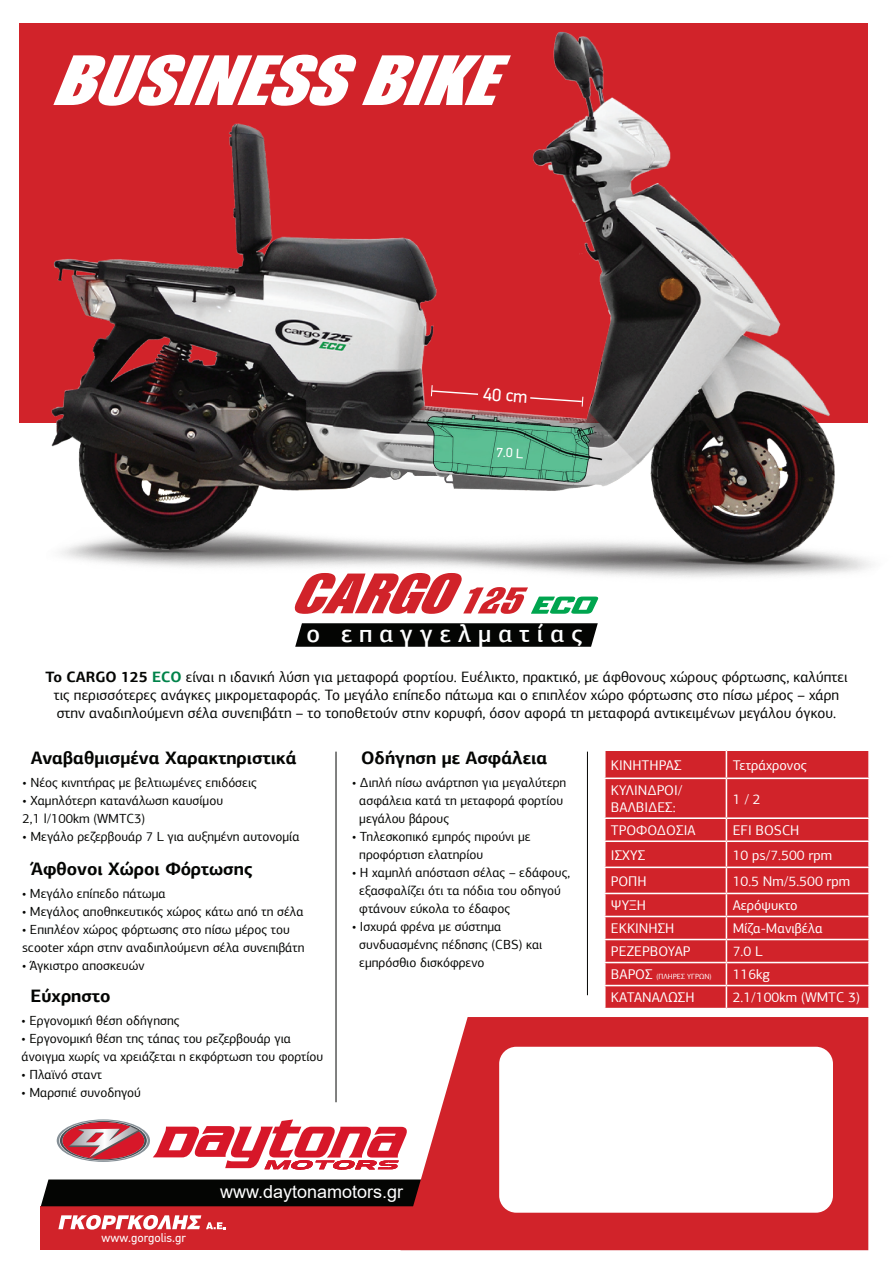
<style>
.page{position:relative;width:893px;height:1263px;background:#fff}
.page>*{position:absolute;margin:0;border:0;box-sizing:border-box;transform-origin:0 0}
.t1{font:italic 900 66px "PF Fusion Sans Pro";color:#fff;scale:1.25 1}
.t2{font:500 24.9px "PF Agora Sans Pro";letter-spacing:.28em;color:#fff}
.t3{font:18.15px "PF Din Display Pro";color:#fff}
.t4{font:700 18px "PF Agora Sans Pro";color:#040503}
.t5{font:18px "Arial";color:#fff}
.t6{font:15px/18px "PF Agora Sans Pro";color:#040503;text-align:center}
.t7{font:14.1px/16.8px "PF Agora Sans Pro";color:#fff}
.t8{font:13.5px "PF Din Display Pro";color:#fff}
.t9{font:13.2px/18px "PF Agora Sans Pro";color:#040503}
.t10{font:12.45px "PF Din Text Pro";color:#fff}
.t11{font:7.5px "PF Agora Sans Pro";color:#fff}
.s1{font-weight:700}
.s2{font-weight:700;color:#01834a}
.s3{font-size:14.1px}
</style>
<div class="page">
<div style="left:41px;top:1206px;width:827px;height:44px;background:#d1232a"></div>
<svg style="left:58px;top:1215px;width:167px;height:14px"></svg>
<div style="left:41px;top:1179px;width:359px;height:27px;background:#040503"></div>
<svg style="left:57px;top:1119px;width:343px;height:51px"></svg>
<div style="left:19px;top:23px;width:848px;height:400px;background:#d1232a"></div>
<img style="left:51px;top:23px;width:820px;height:576px">
<svg style="left:394px;top:384px;width:190px;height:112px"></svg>
<div style="left:605px;top:751px;width:263px;height:257px;background:#d1232a"></div>
<svg style="left:726px;top:751px;width:1px;height:26px"></svg>
<hr style="left:604px;top:777px;width:122px;height:2px;background:#fff">
<hr style="left:726px;top:777px;width:144px;height:2px;background:#fff">
<hr style="left:726px;top:779px;width:1px;height:38px;background:#fff">
<hr style="left:604px;top:817px;width:122px;height:2px;background:#fff">
<hr style="left:726px;top:817px;width:144px;height:2px;background:#fff">
<hr style="left:604px;top:840px;width:122px;height:2px;background:#fff">
<hr style="left:726px;top:840px;width:144px;height:2px;background:#fff">
<hr style="left:604px;top:866px;width:122px;height:2px;background:#fff">
<hr style="left:726px;top:866px;width:144px;height:2px;background:#fff">
<hr style="left:604px;top:893px;width:122px;height:1px;background:#fff">
<hr style="left:726px;top:893px;width:144px;height:1px;background:#fff">
<hr style="left:604px;top:916px;width:122px;height:1px;background:#fff">
<hr style="left:726px;top:916px;width:144px;height:1px;background:#fff">
<hr style="left:604px;top:939px;width:122px;height:1px;background:#fff">
<hr style="left:726px;top:939px;width:144px;height:1px;background:#fff">
<hr style="left:604px;top:962px;width:122px;height:1px;background:#fff">
<hr style="left:726px;top:962px;width:144px;height:1px;background:#fff">
<svg style="left:726px;top:819px;width:1px;height:189px"></svg>
<hr style="left:604px;top:985px;width:122px;height:1px;background:#fff">
<hr style="left:726px;top:985px;width:144px;height:1px;background:#fff">
<hr style="left:336px;top:752px;width:1px;height:350px;background:#040503">
<hr style="left:587px;top:752px;width:1px;height:243px;background:#040503">
<svg style="left:400px;top:1017px;width:468px;height:196px;fill:#d1232a"></svg>
<div style="left:499px;top:1047px;width:334px;height:166px;background:#fff;border-radius:17px"></div>
<svg style="left:295px;top:623px;width:303px;height:24px"></svg>
<svg style="left:292px;top:573px;width:306px;height:41px"></svg>
<div style="left:580px;top:254px;width:6px;height:10px;background:#d1232a"></div>
<h1 class="t1" style="left:50px;top:37px;width:385px">BUSINESSBIKE</h1>
<h3 class="t3" style="left:484px;top:383px;width:46px;rotate:4deg">40 cm</h3>
<p class="t8" style="left:497px;top:444px;width:28px;rotate:3deg">7.0 L</p>
<h2 class="t2" style="left:306px;top:618px;width:278px">ο επαγγελματίας</h2>
<p class="t6" style="left:45px;top:668px;width:804px"><span class="s1">Το CARGO 125</span> <span class="s2">ECO</span> είναι η ιδανική λύση για μεταφορά φορτίου. Ευέλικτο, πρακτικό, με άφθονους χώρους φόρτωσης, καλύπτει τις περισσότερες ανάγκες μικρομεταφοράς. Το μεγάλο επίπεδο πάτωμα και ο επιπλέον χώρο φόρτωσης στο πίσω μέρος – χάρη στην αναδιπλούμενη σέλα συνεπιβάτη – το τοποθετούν στην κορυφή, όσον αφορά τη μεταφορά αντικειμένων μεγάλου όγκου.</p>
<h3 class="t4" style="left:31px;top:747px;width:267px">Αναβαθμισμένα Χαρακτηριστικά</h3>
<p class="t9" style="left:23px;top:774px;width:236px">• Νέος κινητήρας με βελτιωμένες επιδόσεις</p>
<p class="t9" style="left:23px;top:792px;width:202px">• Χαμηλότερη κατανάλωση καυσίμου<br>2,1 l/100km (WMTC3)</p>
<p class="t9" style="left:23px;top:828px;width:278px">• Μεγάλο ρεζερβουάρ 7 L για αυξημένη αυτονομία</p>
<h3 class="t4" style="left:31px;top:857px;width:223px">Άφθονοι Χώροι Φόρτωσης</h3>
<p class="t9" style="left:22px;top:884px;width:145px">• Μεγάλο επίπεδο πάτωμα</p>
<p class="t9" style="left:22px;top:902px;width:283px">• Μεγάλος αποθηκευτικός χώρος κάτω από τη σέλα</p>
<p class="t9" style="left:22px;top:920px;width:284px">• Επιπλέον χώρος φόρτωσης στο πίσω μέρος του scooter χάρη στην αναδιπλούμενη σέλα συνεπιβάτη</p>
<p class="t9" style="left:22px;top:956px;width:124px">• Άγκιστρο αποσκευών</p>
<h3 class="t4" style="left:31px;top:984px;width:81px">Εύχρηστο</h3>
<p class="t9" style="left:22px;top:1011px;width:160px">• Εργονομική θέση οδήγησης</p>
<p class="t9" style="left:22px;top:1029px;width:303px">• Εργονομική θέση της τάπας του ρεζερβουάρ για άνοιγμα χωρίς να χρειάζεται η εκφόρτωση του φορτίου</p>
<p class="t9" style="left:22px;top:1065px;width:82px">• Πλαϊνό σταντ</p>
<p class="t9" style="left:22px;top:1083px;width:121px">• Μαρσπιέ συνοδηγού</p>
<h3 class="t4" style="left:361px;top:747px;width:188px">Οδήγηση με Ασφάλεια</h3>
<p class="t9" style="left:359px;top:774px;width:209px;text-indent:-7px">• Διπλή πίσω ανάρτηση για μεγαλύτερη ασφάλεια κατά τη μεταφορά φορτίου μεγάλου βάρους</p>
<p class="t9" style="left:359px;top:828px;width:173px;text-indent:-7px">• Τηλεσκοπικό εμπρός πιρούνι με προφόρτιση ελατηρίου</p>
<p class="t9" style="left:359px;top:864px;width:212px;text-indent:-7px">• Η χαμηλή απόσταση σέλας – εδάφους, εξασφαλίζει ότι τα πόδια του οδηγού φτάνουν εύκολα το έδαφος</p>
<p class="t9" style="left:359px;top:918px;width:185px;text-indent:-7px">• Ισχυρά φρένα με σύστημα συνδυασμένης πέδησης (CBS) και εμπρόσθιο δισκόφρενο</p>
<p class="t10" style="left:102px;top:1230px;width:86px">www.gorgolis.gr</p>
<h3 class="t5" style="left:220px;top:1179px;width:185px">www.daytonamotors.gr</h3>
<p class="t7" style="left:611px;top:756px;width:72px">ΚΙΝΗΤΗΡΑΣ</p>
<p class="t7" style="left:733px;top:756px;width:76px">Τετράχρονος</p>
<p class="t7" style="left:611px;top:782px;width:73px">ΚΥΛΙΝΔΡΟΙ/<br>ΒΑΛΒΙΔΕΣ:</p>
<p class="t7" style="left:733px;top:790px;width:29px">1 / 2</p>
<p class="t7" style="left:611px;top:822px;width:86px">ΤΡΟΦΟΔΟΣΙΑ</p>
<p class="t7" style="left:733px;top:822px;width:68px">EFI BOSCH</p>
<p class="t7" style="left:611px;top:846px;width:36px">ΙΣΧΥΣ</p>
<p class="t7" style="left:733px;top:846px;width:101px">10 ps/7.500 rpm</p>
<p class="t7" style="left:611px;top:872px;width:37px">ΡΟΠΗ</p>
<p class="t7" style="left:733px;top:872px;width:119px">10.5 Nm/5.500 rpm</p>
<p class="t7" style="left:611px;top:897px;width:37px">ΨΥΞΗ</p>
<p class="t7" style="left:733px;top:897px;width:67px">Αερόψυκτο</p>
<p class="t7" style="left:611px;top:920px;width:65px">ΕΚΚΙΝΗΣΗ</p>
<p class="t7" style="left:733px;top:920px;width:91px">Μίζα-Μανιβέλα</p>
<p class="t7" style="left:611px;top:943px;width:81px">ΡΕΖΕΡΒΟΥΑΡ</p>
<p class="t7" style="left:733px;top:943px;width:31px">7.0 L</p>
<p class="t11" style="left:611px;top:972px;width:102px"><span class="s3">ΒΑΡΟΣ</span> (ΠΛΗΡΕΣ ΥΓΡΩΝ)</p>
<p class="t7" style="left:733px;top:966px;width:39px">116kg</p>
<p class="t7" style="left:611px;top:989px;width:85px">ΚΑΤΑΝΑΛΩΣΗ</p>
<p class="t7" style="left:733px;top:989px;width:129px">2.1/100km (WMTC 3)</p>
</div>
